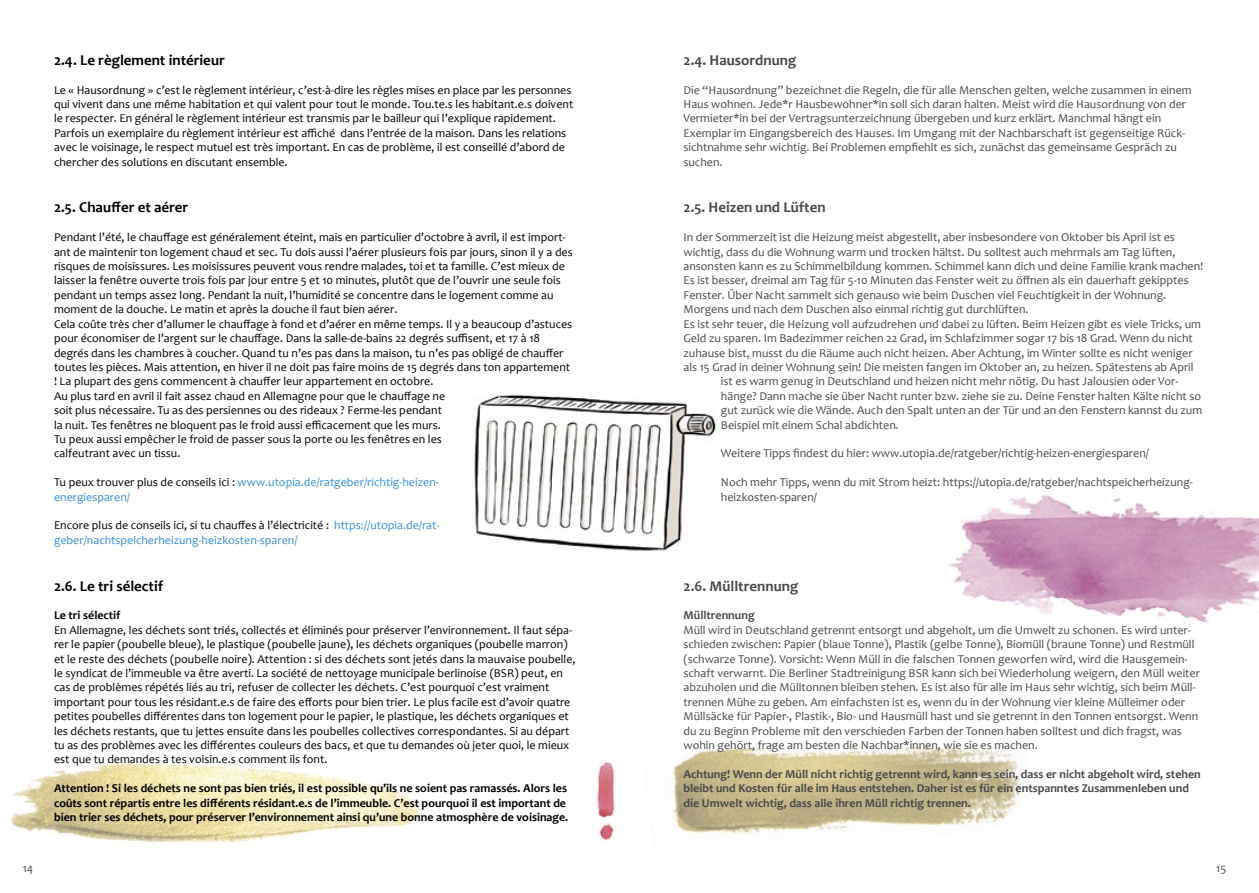
<style>
.page{position:relative;width:1259px;height:893px;background:#fff}
.page>*{position:absolute;margin:0;border:0;box-sizing:border-box;transform-origin:0 0}
.t1{font:700 15px "Candara";color:#000}
.t2{font:700 15px "Candara";color:#484848}
.t3{font:12px/14.4px "Candara";color:#000}
.t4{font:12px/14.4px "Candara";color:#484848}
.t5{font:700 12px/14.4px "Candara";color:#000}
.t6{font:700 12px/14.4px "Candara";color:#484848}
.t7{font:12px/14.4px "Candara";color:#398fd1}
.s1{color:#000}
</style>
<div class="page">
<img style="left:949px;top:495px;width:310px;height:128px">
<img style="left:11px;top:762px;width:410px;height:81px">
<img style="left:650px;top:744px;width:374px;height:90px">
<img style="left:597px;top:761px;width:18px;height:80px">
<img style="left:474px;top:394px;width:242px;height:157px">
<p class="t1" style="left:54px;top:51px;width:172px">2.4. Le règlement intérieur</p>
<p class="t3" style="left:54px;top:83px;width:521px">Le « Hausordnung » c’est le règlement intérieur, c’est-à-dire les règles mises en place par les personnes qui vivent dans une même habitation et qui valent pour tout le monde. Tou.te.s les habitant.e.s doivent le respecter. En général le règlement intérieur est transmis par le bailleur qui l’explique rapidement.<br>Parfois un exemplaire du règlement intérieur est affiché dans l’entrée de la maison. Dans les relations avec le voisinage, le respect mutuel est très important. En cas de problème, il est conseillé d’abord de chercher des solutions en discutant ensemble.</p>
<p class="t1" style="left:54px;top:199px;width:136px">2.5. Chauffer et aérer</p>
<p class="t3" style="left:54px;top:230px;width:520px">Pendant l’été, le chauffage est généralement éteint, mais en particulier d’octobre à avril, il est import&shy;ant de maintenir ton logement chaud et sec. Tu dois aussi l’aérer plusieurs fois par jours, sinon il y a des risques de moisissures. Les moisissures peuvent vous rendre malades, toi et ta famille. C’est mieux de laisser la fenêtre ouverte trois fois par jour entre 5 et 10 minutes, plutôt que de l’ouvrir une seule fois pendant un temps assez long. Pendant la nuit, l’humidité se concentre dans le logement comme au moment de la douche. Le matin et après la douche il faut bien aérer.<br>Cela coûte très cher d’allumer le chauffage à fond et d’aérer en même temps. Il y a beaucoup d’astuces pour économiser de l’argent sur le chauffage. Dans la salle-de-bains 22 degrés suffisent, et 17 à 18 degrés dans les chambres à coucher. Quand tu n’es pas dans la maison, tu n’es pas obligé de chauffer toutes les pièces. Mais attention, en hiver il ne doit pas faire moins de 15 degrés dans ton appartement ! La plupart des gens commencent à chauffer leur appartement en octobre.<br>Au plus tard en avril il fait assez chaud en Allemagne pour que le chauffage ne<br>soit plus nécessaire. Tu as des persiennes ou des rideaux ? Ferme-les pendant<br>la nuit. Tes fenêtres ne bloquent pas le froid aussi efficacement que les murs.<br>Tu peux aussi empêcher le froid de passer sous la porte ou les fenêtres en les<br>calfeutrant avec un tissu.</p>
<p class="t7" style="left:54px;top:475px;width:386px"><span class="s1">Tu peux trouver plus de conseils ici :</span> www.utopia.de/ratgeber/richtig-heizen&shy;energiesparen/</p>
<p class="t7" style="left:54px;top:518px;width:387px"><span class="s1">Encore plus de conseils ici, si tu chauffes à l’électricité :</span> https://utopia.de/rat&shy;geber/nachtspeicherheizung-heizkosten-sparen/</p>
<p class="t1" style="left:54px;top:577px;width:111px">2.6. Le tri sélectif</p>
<p class="t5" style="left:54px;top:608px;width:68px">Le tri sélectif</p>
<p class="t3" style="left:54px;top:623px;width:523px">En Allemagne, les déchets sont triés, collectés et éliminés pour préserver l’environnement. Il faut sépa&shy;rer le papier (poubelle bleue), le plastique (poubelle jaune), les déchets organiques (poubelle marron) et le reste des déchets (poubelle noire). Attention : si des déchets sont jetés dans la mauvaise poubelle, le syndicat de l’immeuble va être averti. La société de nettoyage municipale berlinoise (BSR) peut, en cas de problèmes répétés liés au tri, refuser de collecter les déchets. C’est pourquoi c’est vraiment important pour tous les résidant.e.s de faire des efforts pour bien trier. Le plus facile est d’avoir quatre petites poubelles différentes dans ton logement pour le papier, le plastique, les déchets organiques et les déchets restants, que tu jettes ensuite dans les poubelles collectives correspondantes. Si au départ tu as des problèmes avec les différentes couleurs des bacs, et que tu demandes où jeter quoi, le mieux est que tu demandes à tes voisin.e.s comment ils font.</p>
<p class="t5" style="left:54px;top:781px;width:516px">Attention ! Si les déchets ne sont pas bien triés, il est possible qu’ils ne soient pas ramassés. Alors les coûts sont répartis entre les différents résidant.e.s de l’immeuble. C’est pourquoi il est important de bien trier ses déchets, pour préserver l’environnement ainsi qu’une bonne atmosphère de voisinage.</p>
<p class="t2" style="left:683px;top:51px;width:114px">2.4. Hausordnung</p>
<p class="t4" style="left:683px;top:83px;width:510px">Die “Hausordnung” bezeichnet die Regeln, die für alle Menschen gelten, welche zusammen in einem Haus wohnen. Jede*r Hausbewohner*in soll sich daran halten. Meist wird die Hausordnung von der Vermieter*in bei der Vertragsunterzeichnung übergeben und kurz erklärt. Manchmal hängt ein Exemplar im Eingangsbereich des Hauses. Im Umgang mit der Nachbarschaft ist gegenseitige Rück&shy;sichtnahme sehr wichtig. Bei Problemen empfiehlt es sich, zunächst das gemeinsame Gespräch zu suchen.</p>
<p class="t2" style="left:683px;top:199px;width:144px">2.5. Heizen und Lüften</p>
<p class="t4" style="left:683px;top:230px;width:493px">In der Sommerzeit ist die Heizung meist abgestellt, aber insbesondere von Oktober bis April ist es</p>
<p class="t4" style="left:683px;top:245px;width:493px">wichtig, dass du die Wohnung warm und trocken hältst. Du solltest auch mehrmals am Tag lüften,</p>
<p class="t4" style="left:683px;top:259px;width:521px">ansonsten kann es zu Schimmelbildung kommen. Schimmel kann dich und deine Familie krank machen!</p>
<p class="t4" style="left:683px;top:273px;width:507px">Es ist besser, dreimal am Tag für 5-10 Minuten das Fenster weit zu öffnen als ein dauerhaft gekipptes</p>
<p class="t4" style="left:683px;top:288px;width:484px">Fenster. Über Nacht sammelt sich genauso wie beim Duschen viel Feuchtigkeit in der Wohnung.</p>
<p class="t4" style="left:683px;top:302px;width:346px">Morgens und nach dem Duschen also einmal richtig gut durchlüften.</p>
<p class="t4" style="left:683px;top:317px;width:519px">Es ist sehr teuer, die Heizung voll aufzudrehen und dabei zu lüften. Beim Heizen gibt es viele Tricks, um</p>
<p class="t4" style="left:683px;top:331px;width:511px">Geld zu sparen. Im Badezimmer reichen 22 Grad, im Schlafzimmer sogar 17 bis 18 Grad. Wenn du nicht</p>
<p class="t4" style="left:683px;top:345px;width:510px">zuhause bist, musst du die Räume auch nicht heizen. Aber Achtung, im Winter sollte es nicht weniger</p>
<p class="t4" style="left:683px;top:360px;width:511px">als 15 Grad in deiner Wohnung sein! Die meisten fangen im Oktober an, zu heizen. Spätestens ab April</p>
<p class="t4" style="left:721px;top:374px;width:459px">ist es warm genug in Deutschland und heizen nicht mehr nötig. Du hast Jalousien oder Vor-</p>
<p class="t4" style="left:721px;top:389px;width:482px">hänge? Dann mache sie über Nacht runter bzw. ziehe sie zu. Deine Fenster halten Kälte nicht so</p>
<p class="t4" style="left:721px;top:403px;width:483px">gut zurück wie die Wände. Auch den Spalt unten an der Tür und an den Fenstern kannst du zum</p>
<p class="t4" style="left:721px;top:417px;width:179px">Beispiel mit einem Schal abdichten.</p>
<p class="t4" style="left:721px;top:446px;width:429px">Weitere Tipps findest du hier: www.utopia.de/ratgeber/richtig-heizen-energiesparen/</p>
<p class="t4" style="left:721px;top:475px;width:473px">Noch mehr Tipps, wenn du mit Strom heizt: https://utopia.de/ratgeber/nachtspeicherheizung&shy;heizkosten-sparen/</p>
<p class="t2" style="left:683px;top:577px;width:116px">2.6. Mülltrennung</p>
<p class="t6" style="left:683px;top:608px;width:73px">Mülltrennung</p>
<p class="t4" style="left:683px;top:623px;width:518px">Müll wird in Deutschland getrennt entsorgt und abgeholt, um die Umwelt zu schonen. Es wird unter&shy;schieden zwischen: Papier (blaue Tonne), Plastik (gelbe Tonne), Biomüll (braune Tonne) und Restmüll (schwarze Tonne). Vorsicht: Wenn Müll in die falschen Tonnen geworfen wird, wird die Hausgemein&shy;schaft verwarnt. Die Berliner Stadtreinigung BSR kann sich bei Wiederholung weigern, den Müll weiter abzuholen und die Mülltonnen bleiben stehen. Es ist also für alle im Haus sehr wichtig, sich beim Müll&shy;trennen Mühe zu geben. Am einfachsten ist es, wenn du in der Wohnung vier kleine Mülleimer oder Müllsäcke für Papier-, Plastik-, Bio- und Hausmüll hast und sie getrennt in den Tonnen entsorgst. Wenn du zu Beginn Probleme mit den verschieden Farben der Tonnen haben solltest und dich fragst, was wohin gehört, frage am besten die Nachbar*innen, wie sie es machen.</p>
<p class="t6" style="left:683px;top:767px;width:519px">Achtung! Wenn der Müll nicht richtig getrennt wird, kann es sein, dass er nicht abgeholt wird, stehen bleibt und Kosten für alle im Haus entstehen. Daher ist es für ein entspanntes Zusammenleben und die Umwelt wichtig, dass alle ihren Müll richtig trennen.</p>
<p class="t4" style="left:23px;top:861px;width:12px">14</p>
<p class="t4" style="left:1216px;top:861px;width:12px">15</p>
</div>
